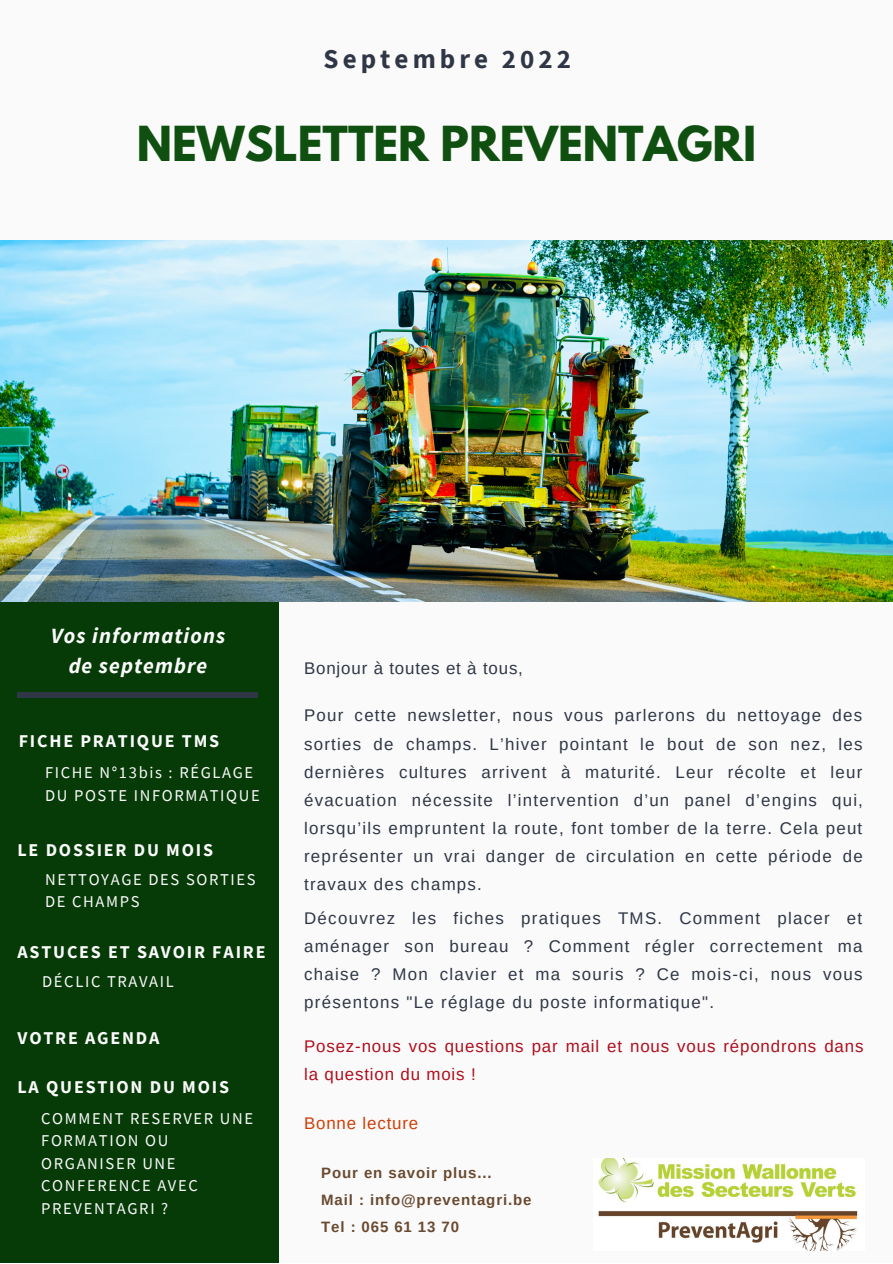
<style>
.page{position:relative;width:893px;height:1264px;background:#fff}
.page>*{position:absolute;margin:0;border:0;box-sizing:border-box;transform-origin:0 0}
.t1{font:700 42.75px "League Spartan";color:#0f5010}
.t2{font:700 27px "Source Sans Pro";letter-spacing:.15em;color:#2f3645}
.t3{font:italic 700 21.75px/29.2px "Source Sans Pro";letter-spacing:.05em;color:#fafafa;text-align:center}
.t4{font:700 18px "Source Sans Pro";letter-spacing:.1em;color:#fafafa}
.t5{font:16.8px/28px "Arimo";letter-spacing:.075em;color:#2f3645;text-align:justify}
.t6{font:16.8px/28px "Arimo";letter-spacing:.05em;color:#b00d1c}
.t7{font:16.8px "Arimo";letter-spacing:.05em;color:#2f3645}
.t8{font:16.8px "Arimo";letter-spacing:.05em;color:#cd3f08}
.t9{font:16.5px/22.5px "Source Sans Pro";letter-spacing:.1em;color:#fafafa}
.t10{font:700 15px/27px "Arimo";letter-spacing:.06em;color:#6a4a30}
</style>
<div class="page">
<div style="left:0;top:0;width:892px;height:1262px;background:#fafafa"></div>
<div style="left:0;top:589px;width:278px;height:673px;background:#063b07"></div>
<div style="left:17px;top:692px;width:240px;height:6px;background:#2f3645"></div>
<img style="left:598px;top:1158px;width:260px;height:92px">
<img style="left:0;top:240px;width:892px;height:361px">
<h2 class="t2" style="left:323px;top:41px;width:249px">Septembre 2022</h2>
<h1 class="t1" style="left:137px;top:123px;width:621px">NEWSLETTER PREVENTAGRI</h1>
<p class="t3" style="left:51px;top:621px;width:176px">Vos informations de septembre</p>
<p class="t4" style="left:19px;top:729px;width:202px">FICHE PRATIQUE TMS</p>
<p class="t9" style="left:45px;top:761px;width:216px">FICHE N°13bis : RÉGLAGE<br>DU POSTE INFORMATIQUE</p>
<p class="t4" style="left:18px;top:838px;width:197px">LE DOSSIER DU MOIS</p>
<p class="t9" style="left:45px;top:868px;width:212px;line-height:21.3px">NETTOYAGE DES SORTIES<br>DE CHAMPS</p>
<p class="t4" style="left:18px;top:939px;width:249px">ASTUCES ET SAVOIR FAIRE</p>
<p class="t9" style="left:42px;top:970px;width:133px">DÉCLIC TRAVAIL</p>
<p class="t4" style="left:18px;top:1026px;width:143px">VOTRE AGENDA</p>
<p class="t4" style="left:18px;top:1075px;width:213px">LA QUESTION DU MOIS</p>
<p class="t9" style="left:41px;top:1106px;width:213px">COMMENT RESERVER UNE<br>FORMATION OU<br>ORGANISER UNE<br>CONFERENCE AVEC<br>PREVENTAGRI ?</p>
<p class="t7" style="left:304px;top:658px;width:220px">Bonjour à toutes et à tous,</p>
<p class="t5" style="left:304px;top:701px;width:560px">Pour cette newsletter, nous vous parlerons du nettoyage des sorties de champs. L’hiver pointant le bout de son nez, les dernières cultures arrivent à maturité. Leur récolte et leur évacuation nécessite l’intervention d’un panel d’engins qui, lorsqu’ils empruntent la route, font tomber de la terre. Cela peut représenter un vrai danger de circulation en cette période de travaux des champs.</p>
<p class="t5" style="left:304px;top:904px;width:560px">Découvrez les fiches pratiques TMS. Comment placer et aménager son bureau ? Comment régler correctement ma chaise ? Mon clavier et ma souris ? Ce mois-ci, nous vous présentons "Le réglage du poste informatique".</p>
<p class="t6" style="left:304px;top:1032px;width:561px">Posez-nous vos questions par mail et nous vous répondrons dans la question du mois !</p>
<p class="t8" style="left:304px;top:1113px;width:116px">Bonne lecture</p>
<p class="t10" style="left:321px;top:1159px;width:212px">Pour en savoir plus...<br>Mail : info@preventagri.be<br>Tel : 065 61 13 70</p>
</div>
